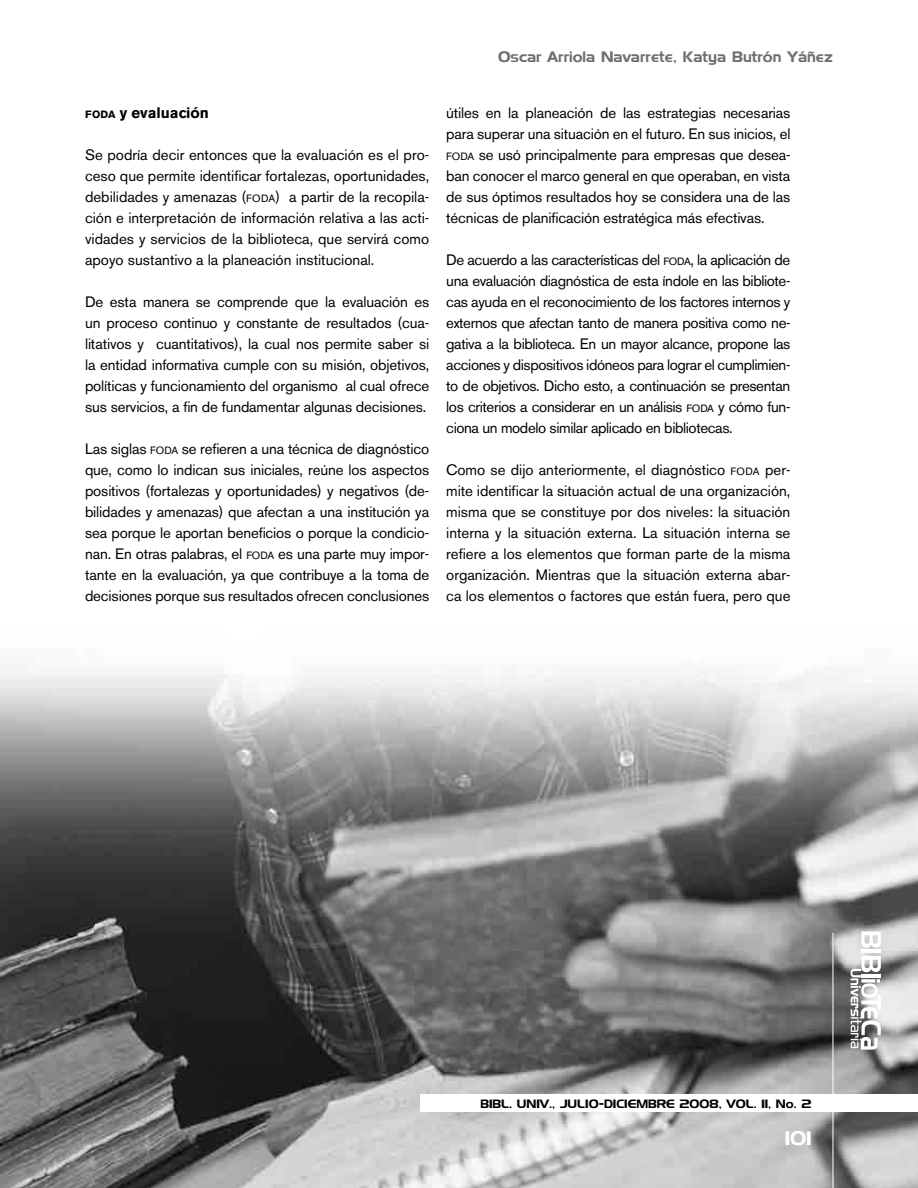
<style>
.page{position:relative;width:918px;height:1188px;background:#fff}
.page>*{position:absolute;margin:0;border:0;box-sizing:border-box;transform-origin:0 0}
.t1{font:19.5px "Denmark";color:#fff}
.t2{font:15px/21px "Akzidenz Grotesk BE";letter-spacing:-.01em;color:#000;text-align:justify}
.t3{font:15px "Denmark";color:#6d6e71}
.t4{font:700 15px "Akzidenz Grotesk BE";color:#000}
.t5{font:12px "Denmark";color:#000}
.s1{font-size:10.5px}
</style>
<div class="page">
<img style="left:0;top:665px;width:918px;height:523px">
<hr style="left:833px;top:933px;width:1px;height:255px;background:#fff">
<div style="left:421px;top:1094px;width:497px;height:17px;background:#fff"></div>
<svg style="left:861px;top:932px;width:20px;height:16px"></svg>
<hr style="left:861px;top:950px;width:20px;height:3px;background:#fff">
<svg style="left:850px;top:956px;width:31px;height:94px"></svg>
<p class="t4" style="left:85px;top:104px;width:125px"><span class="s1">foda</span> y evaluación</p>
<p class="t2" style="left:85px;top:144px;width:346px">Se podría decir entonces que la evaluación es el pro&shy;ceso que permite identificar fortalezas, oportunidades, debilidades y amenazas (<span class="s1">FODA</span>) a partir de la recopila&shy;ción e interpretación de información relativa a las acti&shy;vidades y servicios de la biblioteca, que servirá como apoyo sustantivo a la planeación institucional.</p>
<p class="t2" style="left:85px;top:291px;width:346px">De esta manera se comprende que la evaluación es un proceso continuo y constante de resultados (cua&shy;litativos y cuantitativos), la cual nos permite saber si la entidad informativa cumple con su misión, objetivos, políticas y funcionamiento del organismo al cual ofrece sus servicios, a fin de fundamentar algunas decisiones.</p>
<p class="t2" style="left:85px;top:438px;width:346px">Las siglas <span class="s1">FODA</span> se refieren a una técnica de diagnóstico que, como lo indican sus iniciales, reúne los aspectos positivos (fortalezas y oportunidades) y negativos (de&shy;bilidades y amenazas) que afectan a una institución ya sea porque le aportan beneficios o porque la condicio&shy;nan. En otras palabras, el <span class="s1">FODA</span> es una parte muy impor&shy;tante en la evaluación, ya que contribuye a la toma de decisiones porque sus resultados ofrecen conclusiones</p>
<p class="t3" style="left:498px;top:48px;width:336px">Oscar Arriola Navarrete, Katya Butrón Yáñez</p>
<p class="t2" style="left:446px;top:102px;width:346px">útiles en la planeación de las estrategias necesarias para superar una situación en el futuro. En sus inicios, el <span class="s1">FODA</span> se usó principalmente para empresas que desea&shy;ban conocer el marco general en que operaban, en vista de sus óptimos resultados hoy se considera una de las técnicas de planificación estratégica más efectivas.</p>
<p class="t2" style="left:446px;top:249px;width:346px">De acuerdo a las características del <span class="s1">FODA</span>, la aplicación de una evaluación diagnóstica de esta índole en las bibliote&shy;cas ayuda en el reconocimiento de los factores internos y externos que afectan tanto de manera positiva como ne&shy;gativa a la biblioteca. En un mayor alcance, propone las acciones y dispositivos idóneos para lograr el cumplimien&shy;to de objetivos. Dicho esto, a continuación se presentan los criterios a considerar en un análisis <span class="s1">FODA</span> y cómo fun&shy;ciona un modelo similar aplicado en bibliotecas.</p>
<p class="t2" style="left:446px;top:459px;width:346px">Como se dijo anteriormente, el diagnóstico <span class="s1">FODA</span> per&shy;mite identificar la situación actual de una organización, misma que se constituye por dos niveles: la situación interna y la situación externa. La situación interna se refiere a los elementos que forman parte de la misma organización. Mientras que la situación externa abar&shy;ca los elementos o factores que están fuera, pero que</p>
<p class="t5" style="left:480px;top:1096px;width:333px">BIBL. UNIV., JULIO-DICIEMBRE 2008, VOL. 11, No. 2</p>
<h1 class="t1" style="left:785px;top:1127px;width:28px">101</h1>
</div>
